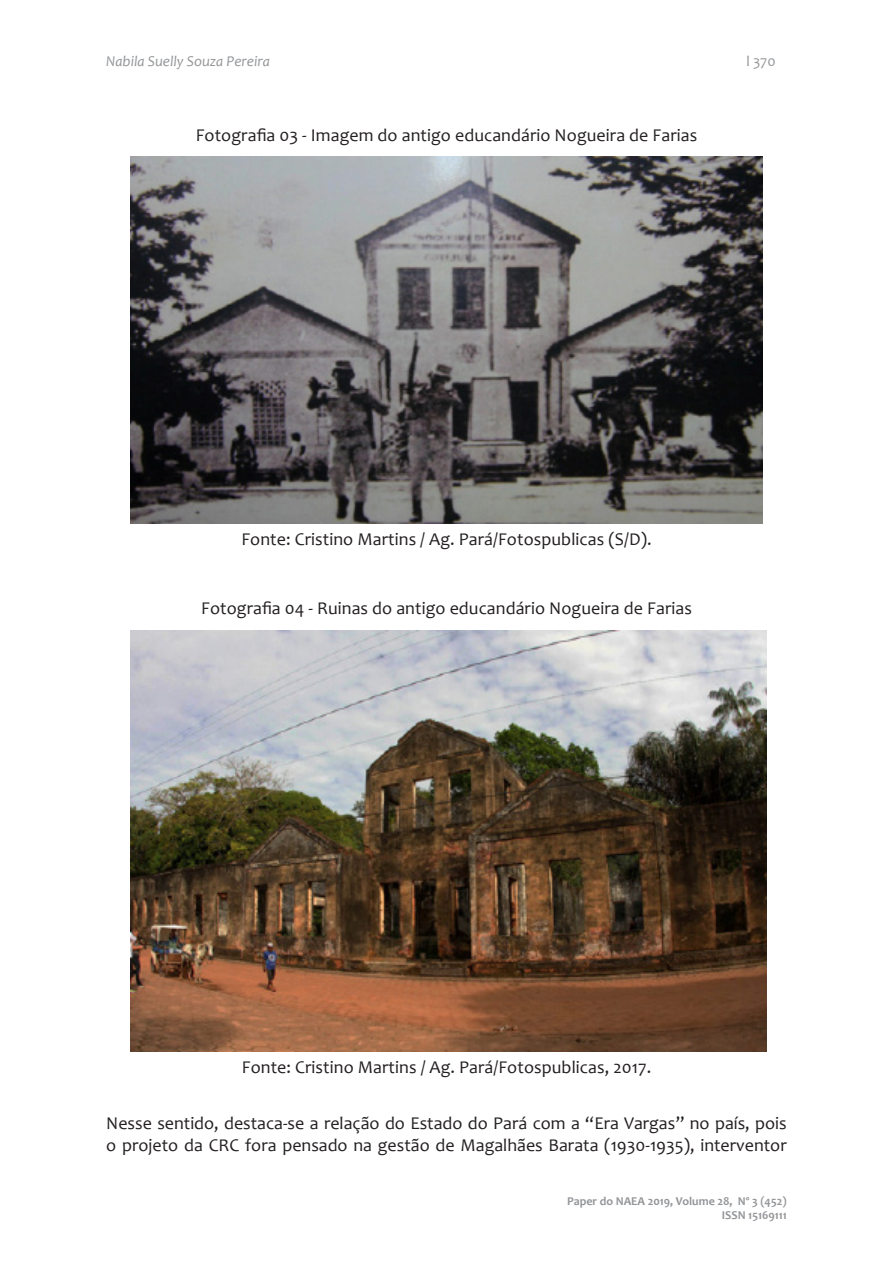
<style>
.page{position:relative;width:893px;height:1263px;background:#fff}
.page>*{position:absolute;margin:0;border:0;box-sizing:border-box;transform-origin:0 0}
.topico{font:18px/21.6px "Candara";letter-spacing:.005em;color:#231f20}
.t1{font:italic 15px "Candara";color:#939598}
.t2{font:15px "Candara";color:#939598}
.t3{font:700 12px/14.4px "Candara";color:#939598;text-align:right}
</style>
<div class="page">
<img style="left:130px;top:157px;width:633px;height:367px">
<img style="left:131px;top:630px;width:635px;height:421px">
<p class="t1" style="left:106px;top:52px;width:165px">Nabila Suelly Souza Pereira</p>
<p class="t2" style="left:746px;top:52px;width:31px">l 370</p>
<p class="topico" style="left:196px;top:124px;width:503px">Fotografia 03 - Imagem do antigo educandário Nogueira de Farias</p>
<p class="topico" style="left:241px;top:529px;width:412px">Fonte: Cristino Martins / Ag. Pará/Fotospublicas (S/D).</p>
<p class="topico" style="left:201px;top:597px;width:492px">Fotografia 04 - Ruinas do antigo educandário Nogueira de Farias</p>
<p class="topico" style="left:242px;top:1056px;width:411px">Fonte: Cristino Martins / Ag. Pará/Fotospublicas, 2017.</p>
<p class="topico" style="left:106px;top:1112px;width:682px">Nesse sentido, destaca-se a relação do Estado do Pará com a “Era Vargas” no país, pois o projeto da CRC fora pensado na gestão de Magalhães Barata (1930-1935), interventor</p>
<p class="t3" style="left:567px;top:1193px;width:221px">Paper do NAEA 2019, Volume 28, Nº 3 (452)<br>ISSN 15169111</p>
</div>
